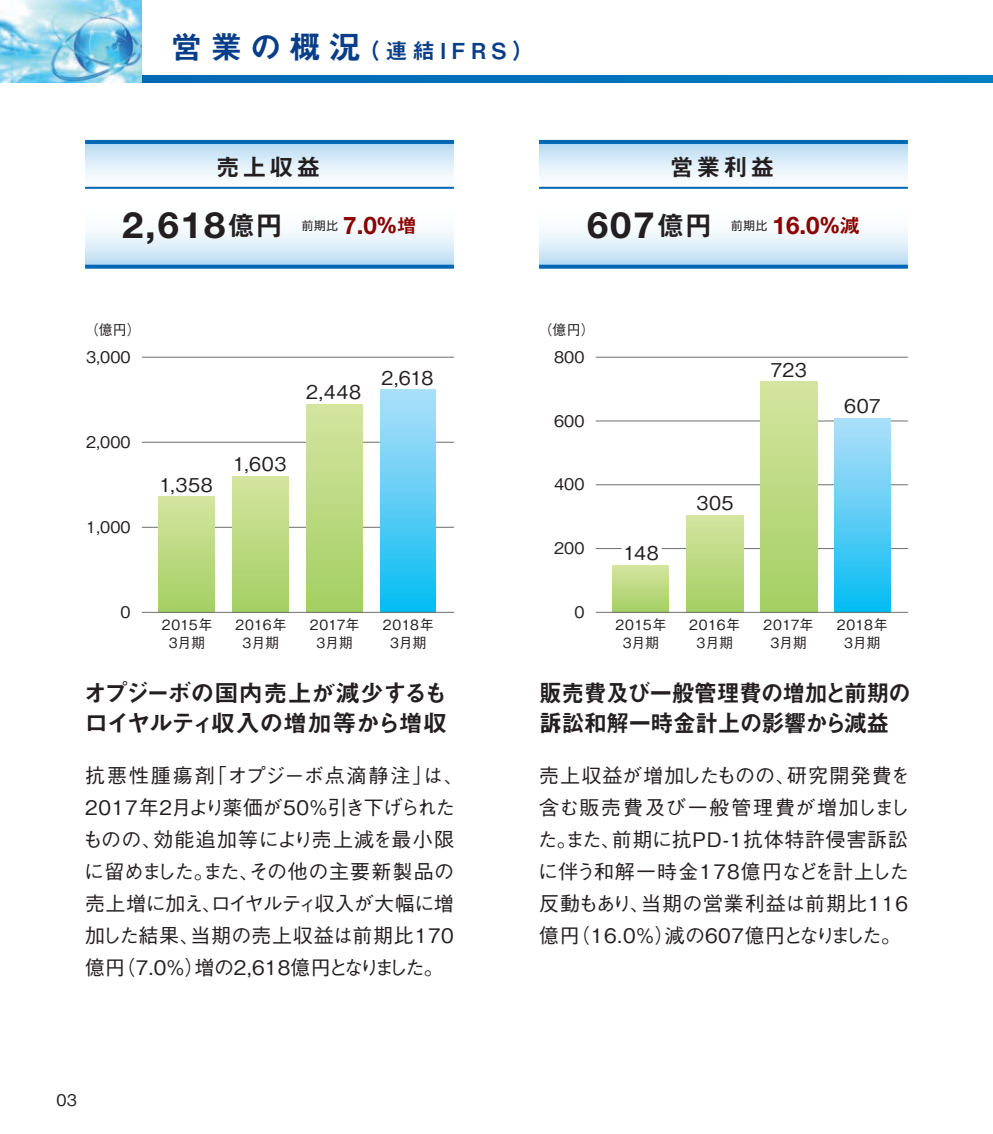
<style>
.page{position:relative;width:993px;height:1134px;background:#fff}
.page>*{position:absolute;margin:0;border:0;box-sizing:border-box;transform-origin:0 0}
.t1{font:700 36.4px "Helvetica Neue LT Pro";letter-spacing:.05em;color:#231f20;scale:1.05 1}
.t2{font:700 24.2px "Helvetica Neue LT Pro";color:#8b0202}
.t3{font:24px/30px "Midashi Go Pro MB31";letter-spacing:-.02em;color:#231f20;scale:.95 1}
.t4{font:24px/30px "Midashi Go Pro MB31";letter-spacing:-.04em;color:#231f20}
.t5{font:24px "Midashi Go Pro MB31";letter-spacing:-.02em;color:#231f20}
.t6{font:22px "Midashi Go Pro MB31";letter-spacing:.25em;color:#083e89}
.t7{font:500 20px/32px "Gothic BBB Pro";letter-spacing:.01em;color:#231f20}
.t8{font:500 19px "Gothic BBB Pro";letter-spacing:.035em;color:#231f20}
.t9{font:500 16px "Gothic BBB Pro";color:#231f20}
.t10{font:500 14px/18px "Gothic BBB Pro";color:#231f20;text-align:center}
.t11{font:11.6px "Shin Go Pro";color:#231f20}
.s1{font-size:32px}
.s2{font-family:"Midashi Go Pro MB31";font-weight:400;font-size:28px}
.s3{font-family:"Gothic MB101 Pro";font-size:20px}
.s4{font-family:"Midashi Go Pro MB31";font-weight:400;font-size:20px}
.s5{font-family:"Helvetica Neue LT Pro";font-weight:700;font-size:24.2px;color:#8b0202}
.s6{font-family:"Gothic MB101 Pro";font-weight:700;font-size:20px;color:#8b0202}
.s7{font-family:"Midashi Go Pro MB31";font-size:20px;color:#8b0202}
</style>
<div class="page">
<div style="left:0;top:75px;width:992px;height:7px;background:#0072bb"></div>
<img style="left:0;top:0;width:142px;height:82px">
<svg style="left:85px;top:144px;width:369px;height:121px"></svg>
<hr style="left:85px;top:187px;width:369px;height:2px;background:#0166b3">
<svg style="left:85px;top:265px;width:369px;height:4px"></svg>
<hr style="left:85px;top:140px;width:369px;height:4px;background:#0166b3">
<svg style="left:539px;top:144px;width:368px;height:121px"></svg>
<hr style="left:539px;top:187px;width:368px;height:2px;background:#0166b3">
<svg style="left:539px;top:265px;width:368px;height:4px"></svg>
<hr style="left:539px;top:140px;width:368px;height:4px;background:#0166b3">
<hr style="left:142px;top:527px;width:312px;height:1px;background:#6c6d70">
<hr style="left:142px;top:442px;width:312px;height:1px;background:#6c6d70">
<hr style="left:142px;top:357px;width:312px;height:1px;background:#6c6d70">
<div style="left:306px;top:404px;width:56px;height:208px;background:linear-gradient(to bottom,#d4e5a0,#a4cf63)"></div>
<div style="left:232px;top:476px;width:56px;height:136px;background:linear-gradient(to bottom,#d4e5a0,#a4cf63)"></div>
<div style="left:159px;top:497px;width:55px;height:115px;background:linear-gradient(to bottom,#d4e5a0,#a4cf63)"></div>
<div style="left:380px;top:390px;width:56px;height:222px;background:linear-gradient(to bottom,#b2dff9,#07bcf2)"></div>
<hr style="left:142px;top:612px;width:312px;height:1px;background:#6c6d70">
<hr style="left:595px;top:548px;width:312px;height:1px;background:#6c6d70">
<hr style="left:595px;top:484px;width:312px;height:1px;background:#6c6d70">
<hr style="left:595px;top:421px;width:312px;height:1px;background:#6c6d70">
<hr style="left:595px;top:357px;width:312px;height:1px;background:#6c6d70">
<div style="left:833px;top:419px;width:57px;height:193px;background:linear-gradient(to bottom,#b2dff9,#06bcf2)"></div>
<div style="left:760px;top:382px;width:56px;height:230px;background:linear-gradient(to bottom,#d4e4a0,#a4cf63)"></div>
<div style="left:686px;top:515px;width:57px;height:97px;background:linear-gradient(to bottom,#d4e5a0,#a4cf63)"></div>
<div style="left:612px;top:565px;width:56px;height:47px;background:linear-gradient(to bottom,#d4e5a0,#a5cf64)"></div>
<hr style="left:595px;top:612px;width:312px;height:1px;background:#6c6d70">
<svg style="left:686px;top:515px;width:52px;height:3px"></svg>
<svg style="left:617px;top:548px;width:52px;height:21px"></svg>
<p class="t6" style="left:170px;top:33px;width:365px"><span class="s1">営業の概況</span>（連結IFRS）</p>
<p class="t5" style="left:216px;top:147px;width:106px">売上収益</p>
<p class="t5" style="left:669px;top:147px;width:106px">営業利益</p>
<h1 class="t1" style="left:587px;top:203px;width:121px">607<span class="s2">億円</span></h1>
<p class="t2" style="left:731px;top:210px;width:130px"><sup>前期比</sup> 16.0<span class="s3">％</span><span class="s4">減</span></p>
<h1 class="t1" style="left:122px;top:203px;width:155px">2,618<span class="s2">億円</span></h1>
<p class="t11" style="left:302px;top:216px;width:116px">前期比 <span class="s5">7.0</span><span class="s6">％</span><span class="s7">増</span></p>
<p class="t10" style="left:85px;top:319px;width:57px">（億円）</p>
<p class="t9" style="left:86px;top:344px;width:46px">3,000</p>
<p class="t9" style="left:86px;top:429px;width:46px">2,000</p>
<p class="t9" style="left:86px;top:514px;width:46px">1,000</p>
<p class="t9" style="left:120px;top:599px;width:12px">0</p>
<p class="t8" style="left:159px;top:469px;width:55px">1,358</p>
<p class="t8" style="left:306px;top:376px;width:56px">2,448</p>
<p class="t8" style="left:381px;top:362px;width:53px">2,618</p>
<p class="t8" style="left:233px;top:448px;width:55px">1,603</p>
<p class="t10" style="left:162px;top:614px;width:52px">2015年<br>3月期</p>
<p class="t10" style="left:235px;top:614px;width:52px">2016年<br>3月期</p>
<p class="t10" style="left:309px;top:614px;width:51px">2017年<br>3月期</p>
<p class="t10" style="left:383px;top:614px;width:52px">2018年<br>3月期</p>
<p class="t4" style="left:83px;top:675px;width:366px">オプジーボの国内売上が減少するもロイヤルティ収入の増加等から増収</p>
<p class="t7" style="left:82px;top:757px;width:383px">抗悪性腫瘍剤｢オプジーボ点滴静注｣は、<br>2017年2月より薬価が50％引き下げられたものの、効能追加等により売上減を最小限に留めました。また、その他の主要新製品の売上増に加え、ロイヤルティ収入が大幅に増加した結果、当期の売上収益は前期比170億円（7.0％）増の2,618億円となりました。</p>
<p class="t10" style="left:538px;top:319px;width:57px">（億円）</p>
<p class="t9" style="left:554px;top:344px;width:32px">800</p>
<p class="t9" style="left:554px;top:408px;width:32px">600</p>
<p class="t9" style="left:554px;top:471px;width:32px">400</p>
<p class="t9" style="left:554px;top:535px;width:32px">200</p>
<p class="t9" style="left:574px;top:599px;width:12px">0</p>
<p class="t8" style="left:770px;top:354px;width:38px">723</p>
<p class="t8" style="left:843px;top:390px;width:38px">607</p>
<p class="t8" style="left:623px;top:537px;width:37px">148</p>
<p class="t8" style="left:696px;top:487px;width:39px">305</p>
<p class="t10" style="left:615px;top:614px;width:52px">2015年<br>3月期</p>
<p class="t10" style="left:689px;top:614px;width:52px">2016年<br>3月期</p>
<p class="t10" style="left:763px;top:614px;width:51px">2017年<br>3月期</p>
<p class="t10" style="left:836px;top:614px;width:52px">2018年<br>3月期</p>
<p class="t3" style="left:539px;top:675px;width:393px">販売費及び一般管理費の増加と前期の訴訟和解一時金計上の影響から減益</p>
<p class="t7" style="left:537px;top:757px;width:374px;text-align:justify">売上収益が増加したものの、研究開発費を含む販売費及び一般管理費が増加しました。また、前期に抗PD-1抗体特許侵害訴訟に伴う和解一時金178億円などを計上した反動もあり、当期の営業利益は前期比116億円（16.0％）減の607億円となりました。</p>
<p class="t9" style="left:56px;top:1087px;width:22px">03</p>
</div>
